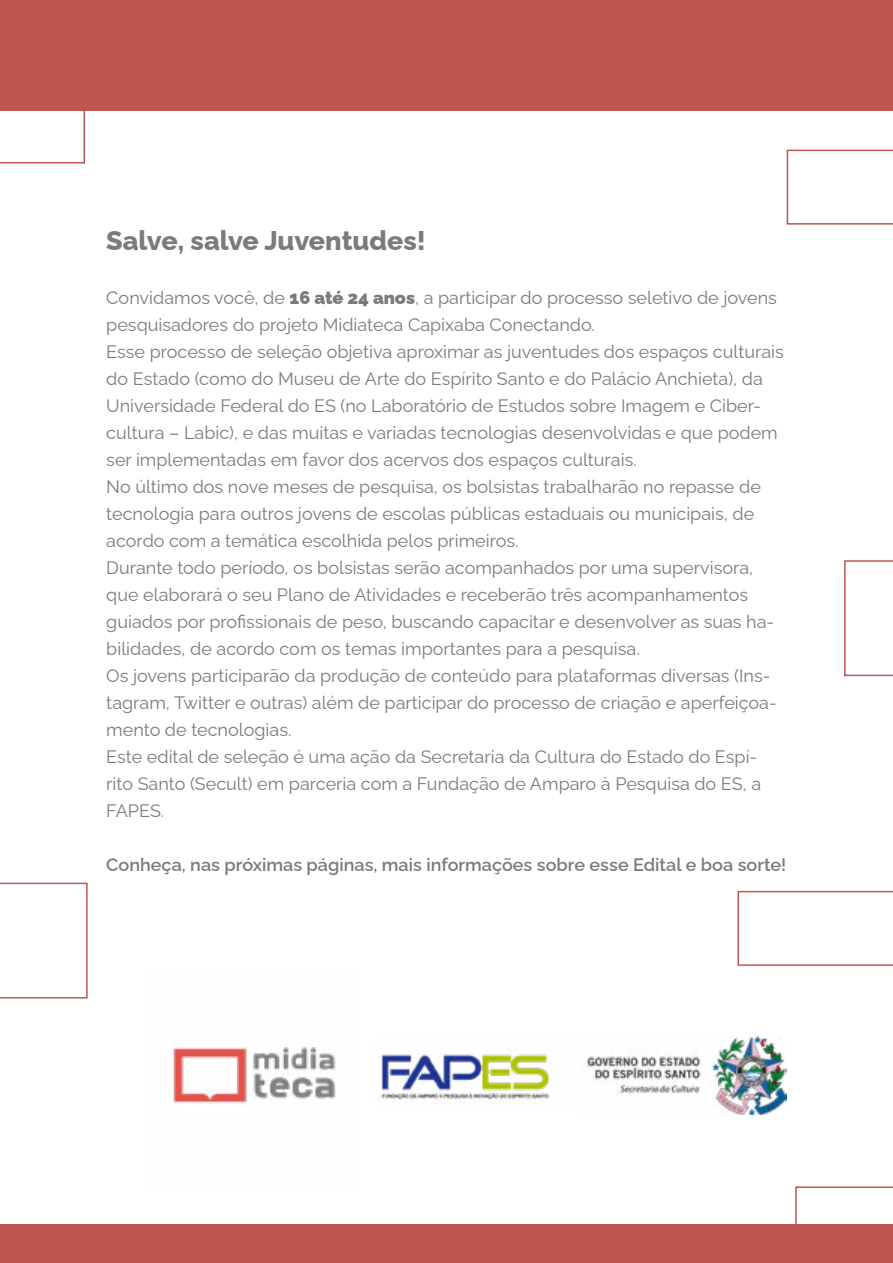
<style>
.page{position:relative;width:893px;height:1263px;background:#fff}
.page>*{position:absolute;margin:0;border:0;box-sizing:border-box;transform-origin:0 0}
.t1{font:800 27px "Raleway";color:#7b7b7b}
.t2{font:18px/27px "Raleway";color:#7b7b7b}
.t3{font:600 18px "Raleway";color:#7b7b7b}
.s1{font-weight:900}
</style>
<div class="page">
<div style="left:0;top:0;width:893px;height:111px;background:#be5751"></div>
<svg style="left:0;top:111px;width:85px;height:53px"></svg>
<svg style="left:844px;top:560px;width:49px;height:116px"></svg>
<svg style="left:0;top:883px;width:88px;height:115px"></svg>
<svg style="left:795px;top:1186px;width:98px;height:39px"></svg>
<svg style="left:787px;top:150px;width:106px;height:75px"></svg>
<div style="left:0;top:1225px;width:893px;height:38px;background:#be5751"></div>
<svg style="left:737px;top:891px;width:156px;height:75px"></svg>
<img style="left:381px;top:1046px;width:171px;height:59px">
<img style="left:582px;top:1036px;width:205px;height:78px">
<img style="left:173px;top:1047px;width:163px;height:57px">
<h1 class="t1" style="left:106px;top:219px;width:321px">Salve, salve Juventudes!</h1>
<p class="t2" style="left:106px;top:282px;width:679px">Convidamos você, de <span class="s1">16 até 24 anos</span>, a participar do processo seletivo de jovens pesquisadores do projeto Midiateca Capixaba Conectando.<br>Esse processo de seleção objetiva aproximar as juventudes dos espaços culturais do Estado (como do Museu de Arte do Espírito Santo e do Palácio Anchieta), da Universidade Federal do ES (no Laboratório de Estudos sobre Imagem e Ciber&shy;cultura – Labic), e das muitas e variadas tecnologias desenvolvidas e que podem ser implementadas em favor dos acervos dos espaços culturais.<br>No último dos nove meses de pesquisa, os bolsistas trabalharão no repasse de tecnologia para outros jovens de escolas públicas estaduais ou municipais, de acordo com a temática escolhida pelos primeiros.<br>Durante todo período, os bolsistas serão acompanhados por uma supervisora, que elaborará o seu Plano de Atividades e receberão três acompanhamentos guiados por profissionais de peso, buscando capacitar e desenvolver as suas ha&shy;bilidades, de acordo com os temas importantes para a pesquisa.<br>Os jovens participarão da produção de conteúdo para plataformas diversas (Ins&shy;tagram, Twitter e outras) além de participar do processo de criação e aperfeiçoa&shy;mento de tecnologias.<br>Este edital de seleção é uma ação da Secretaria da Cultura do Estado do Espí&shy;rito Santo (Secult) em parceria com a Fundação de Amparo à Pesquisa do ES, a FAPES.</p>
<p class="t3" style="left:106px;top:850px;width:682px">Conheça, nas próximas páginas, mais informações sobre esse Edital e boa sorte!</p>
</div>
